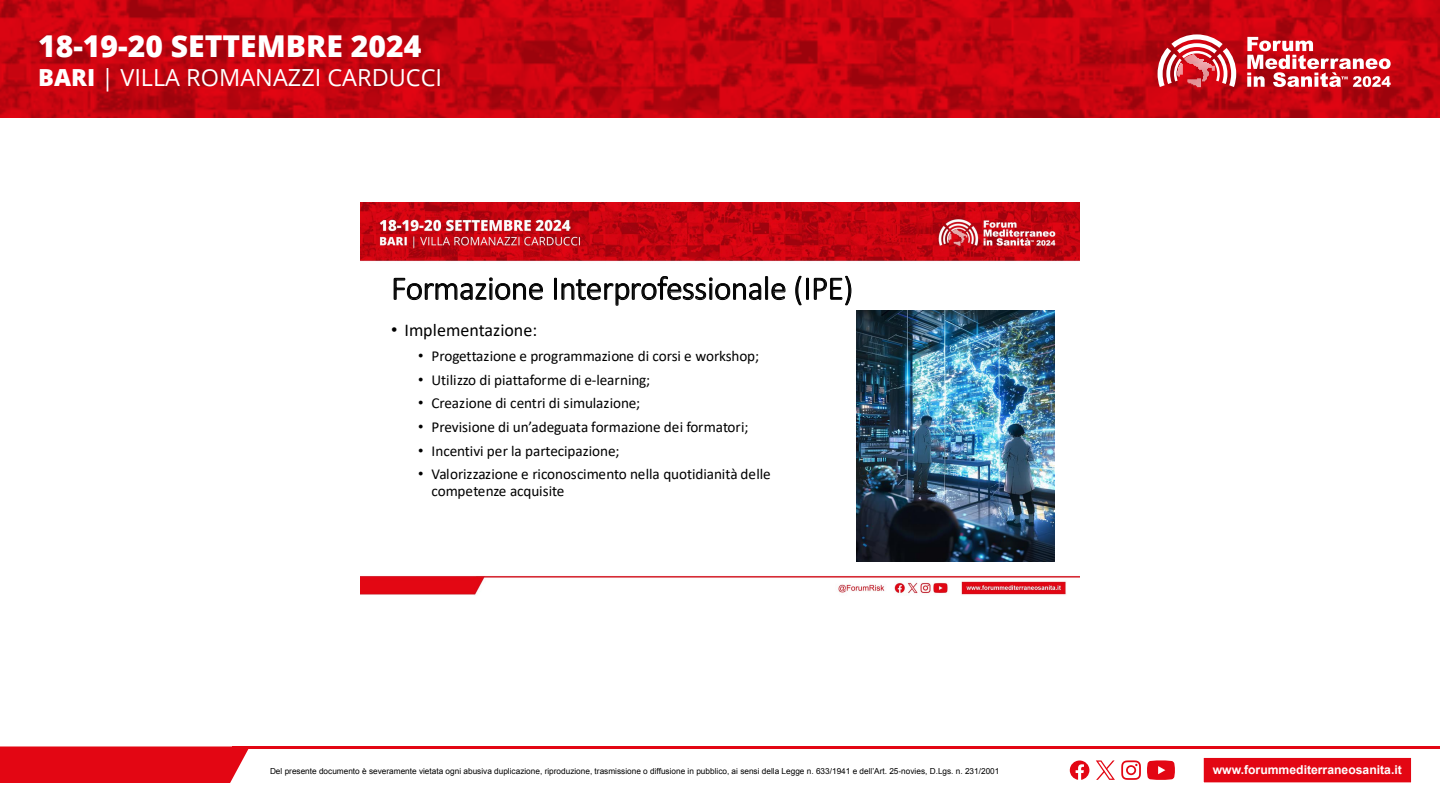
<style>
.page{position:relative;width:1440px;height:810px;background:#fff}
.page>*{position:absolute;margin:0;border:0;box-sizing:border-box;transform-origin:0 0}
.t1{font:300 33.22px "Calibri";letter-spacing:-.015em;color:#000}
.t2{font:800 30.08px "Open Sans";color:#fff}
.t3{font:23.55px "Open Sans";color:#fff}
.t4{font:18px "Calibri";color:#000}
.t5{font:15.23px/16.4px "Calibri";letter-spacing:-.005em;color:#000}
.t6{font:700 12.15px "Arial";color:#fff}
.t7{font:8.25px "Arial";color:#000}
.s1{font-weight:800}
.s2{font-family:"Arial"}
</style>
<div class="page">
<div style="left:0;top:746px;width:249px;height:37px;background:#e30613"></div>
<hr style="left:232px;top:746px;width:1208px;height:3px;background:#e30613">
<div style="left:1203px;top:757px;width:209px;height:27px;background:#e30613;border:1px solid #fff"></div>
<svg style="left:1121px;top:760px;width:20px;height:20px"></svg>
<svg style="left:1147px;top:760px;width:28px;height:20px"></svg>
<svg style="left:1070px;top:761px;width:19px;height:19px"></svg>
<svg style="left:1096px;top:760px;width:19px;height:20px"></svg>
<svg style="left:0;top:0;width:1440px;height:117px;background:#c2040f"></svg>
<svg style="left:1158px;top:34px;width:78px;height:53px"></svg>
<svg style="left:1247px;top:37px;width:144px;height:50px"></svg>
<img style="left:360px;top:202px;width:720px;height:393px">
<img style="left:857px;top:310px;width:197px;height:251px">
<h2 class="t2" style="left:38px;top:24px;width:385px">18-19-20 SETTEMBRE 2024</h2>
<h3 class="t3" style="left:38px;top:62px;width:406px"><span class="s1">BARI</span> | VILLA ROMANAZZI CARDUCCI</h3>
<h1 class="t1" style="left:391px;top:268px;width:464px">Formazione Interprofessionale (IPE)</h1>
<p class="t4" style="left:391px;top:318px;width:148px"><span class="s2">•</span> Implementazione:</p>
<p class="t5" style="left:418px;top:348px;width:343px"><span class="s2">•</span> Progettazione e programmazione di corsi e workshop;</p>
<p class="t5" style="left:418px;top:371px;width:233px"><span class="s2">•</span> Utilizzo di piattaforme di e-learning;</p>
<p class="t5" style="left:418px;top:395px;width:224px"><span class="s2">•</span> Creazione di centri di simulazione;</p>
<p class="t5" style="left:418px;top:419px;width:332px"><span class="s2">•</span> Previsione di un’adeguata formazione dei formatori;</p>
<p class="t5" style="left:418px;top:442px;width:203px"><span class="s2">•</span> Incentivi per la partecipazione;</p>
<p class="t5" style="left:432px;top:466px;width:341px;text-indent:-14px"><span class="s2">•</span> Valorizzazione e riconoscimento nella quotidianità delle competenze acquisite</p>
<p class="t7" style="left:270px;top:766px;width:731px">Del presente documento è severamente vietata ogni abusiva duplicazione, riproduzione, trasmissione o diffusione in pubblico, ai sensi della Legge n. 633/1941 e dell’Art. 25-novies, D.Lgs. n. 231/2001</p>
<p class="t6" style="left:1213px;top:762px;width:191px">www.forummediterraneosanita.it</p>
</div>
